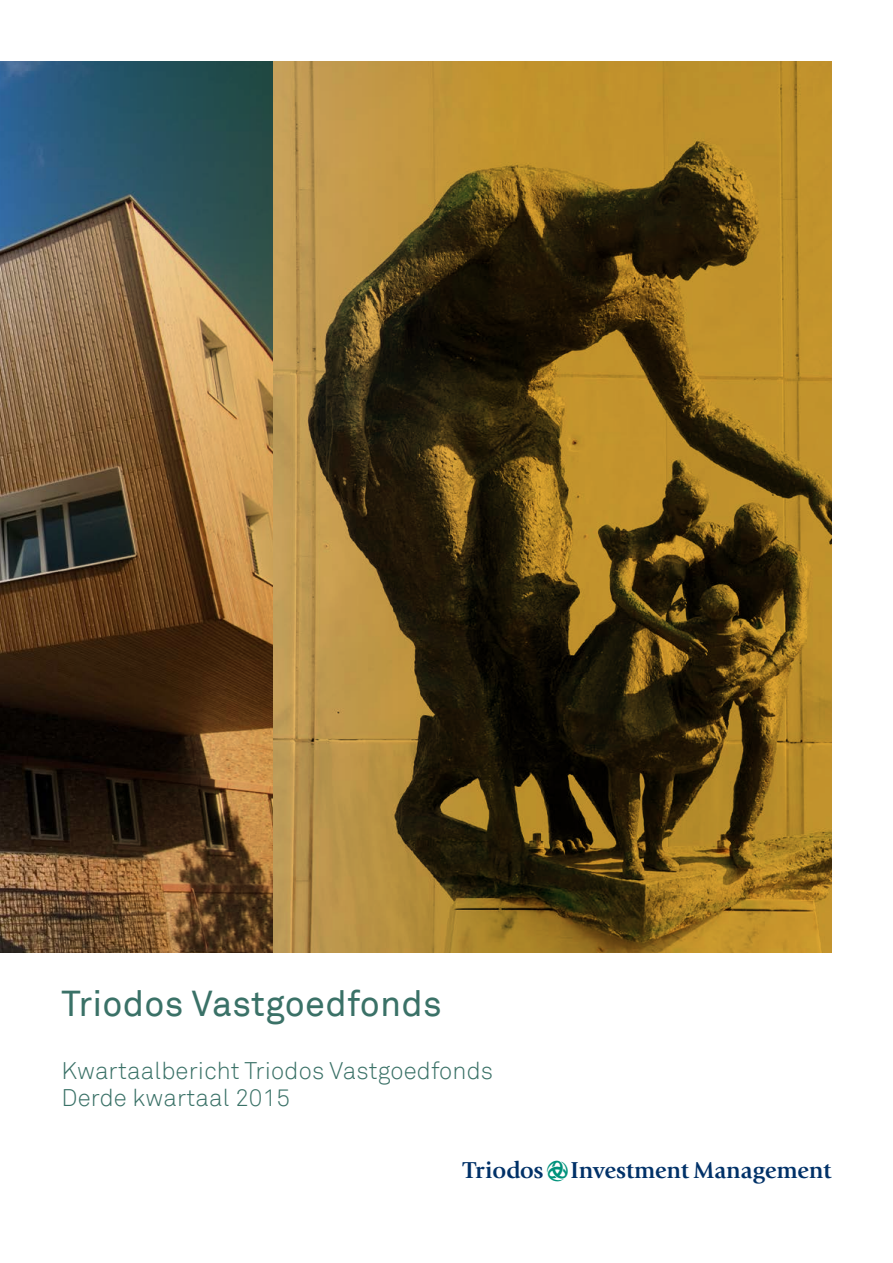
<style>
.page{position:relative;width:893px;height:1263px;background:#fff}
.page>*{position:absolute;margin:0;border:0;box-sizing:border-box;transform-origin:0 0}
.t1{font:36px "Akkurat";letter-spacing:.005em;color:#3a7167}
.t2{font:300 24px/27px "Akkurat";letter-spacing:.005em;color:#3a7167}
.t3{font:24px "Triodos B";color:#003168}
.s1{color:#00927b}
</style>
<div class="page">
<img style="left:0;top:62px;width:831px;height:891px">
<h1 class="t1" style="left:62px;top:982px;width:382px">Triodos Vastgoedfonds</h1>
<p class="t2" style="left:62px;top:1057px;width:433px">Kwartaalbericht Triodos Vastgoedfonds<br>Derde kwartaal 2015</p>
<p class="t3" style="left:463px;top:1160px;width:370px">T<span class="s1">L</span>IM</p>
</div>
